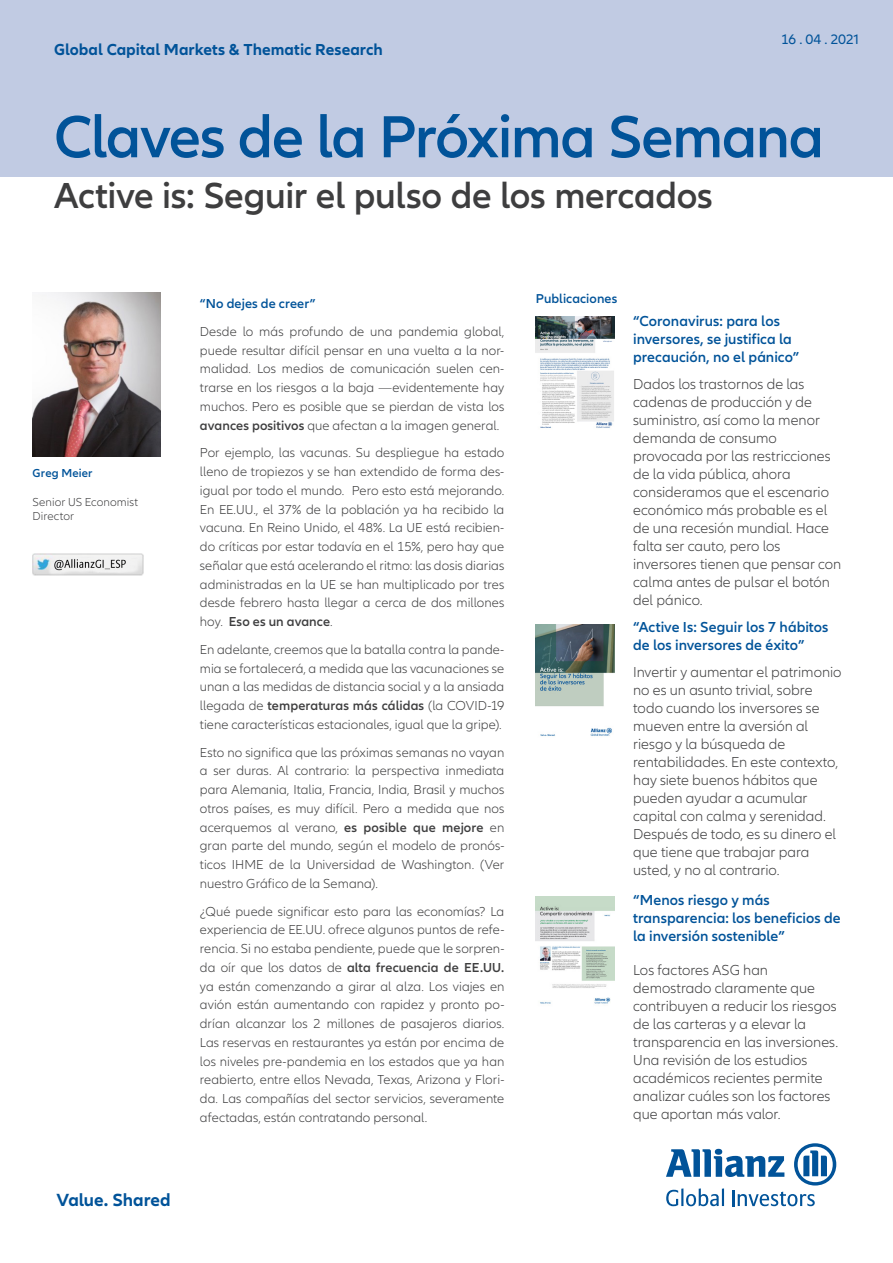
<style>
.page{position:relative;width:893px;height:1263px;background:#fff}
.page>*{position:absolute;margin:0;border:0;box-sizing:border-box;transform-origin:0 0}
.Headline_45pt{font:600 61.5px "Allianz Neo";letter-spacing:-.025em;color:#015399}
.Headline_45pt-2{font:600 37.5px "Allianz Neo";letter-spacing:-.005em;color:#3e3e3f}
.Value__Shared{font:700 18.3px "Allianz Neo";letter-spacing:-.005em;color:#015399}
.Pagina{font:700 16.5px "Allianz Neo";color:#015399}
.Copy_Highlight{font:300 15px/18px "Allianz Neo";color:#3e3e3f}
.Copy{font:300 15px/18px "Allianz Neo";color:#3e3e3f}
.Copy_Highlight-2{font:600 15px/18px "Allianz Neo";letter-spacing:.005em;color:#015399}
.Copy-2{font:600 15px/18px "Allianz Neo";letter-spacing:.005em;color:#015399}
.Date_11pt{font:14.25px "Allianz Neo";color:#015399}
.Presse{font:300 13.5px/18.8px "Allianz Neo";letter-spacing:.005em;color:#3e3e3f;text-align:justify}
.Presse-2{font:600 13.5px "Allianz Neo";letter-spacing:.01em;color:#015399}
.Copy_Highlight-3{font:600 13.35px "Allianz Neo";letter-spacing:.005em;color:#015399}
.Marginalia_8pt_BOLD{font:300 12px "Allianz Neo";letter-spacing:.005em;color:#3e3e3f}
.Marginalia_8pt_BOLD-2{font:600 12px "Allianz Neo";letter-spacing:.01em;color:#015399}
.s1{font-weight:600}
</style>
<div class="page">
<div style="left:0;top:0;width:893px;height:176px;background:#c1cbe3"></div>
<svg style="left:666px;top:1143px;width:170px;height:63px"></svg>
<img style="left:536px;top:896px;width:79px;height:108px">
<img style="left:536px;top:316px;width:79px;height:112px">
<img style="left:536px;top:625px;width:79px;height:111px">
<img style="left:33px;top:554px;width:110px;height:21px">
<img style="left:33px;top:293px;width:128px;height:163px">
<p class="Pagina" style="left:54px;top:40px;width:330px">Global Capital Markets &amp; Thematic Research</p>
<p class="Date_11pt" style="left:781px;top:32px;width:80px">16 . 04 . 2021</p>
<p class="Headline_45pt" style="left:54px;top:101px;width:772px">Claves de la Próxima Semana</p>
<p class="Headline_45pt-2" style="left:54px;top:174px;width:660px">Active is: Seguir el pulso de los mercados</p>
<p class="Marginalia_8pt_BOLD-2" style="left:33px;top:466px;width:61px">Greg Meier</p>
<p class="Marginalia_8pt_BOLD" style="left:33px;top:495px;width:107px">Senior US Economist</p>
<p class="Marginalia_8pt_BOLD" style="left:33px;top:510px;width:43px">Director</p>
<p class="Value__Shared" style="left:57px;top:1189px;width:116px">Value. Shared</p>
<p class="Presse-2" style="left:200px;top:296px;width:117px">“No dejes de creer”</p>
<p class="Presse" style="left:200px;top:322px;width:306px">Desde lo más profundo de una pandemia global, puede resultar difícil pensar en una vuelta a la nor&shy;malidad. Los medios de comunicación suelen cen&shy;trarse en los riesgos a la baja —evidentemente hay muchos. Pero es posible que se pierdan de vista los <span class="s1">avances positivos</span> que afectan a la imagen general.</p>
<p class="Presse" style="left:200px;top:444px;width:306px">Por ejemplo, las vacunas. Su despliegue ha estado lleno de tropiezos y se han extendido de forma des&shy;igual por todo el mundo. Pero esto está mejorando.<br>En EE.UU., el 37% de la población ya ha recibido la vacuna. En Reino Unido, el 48%. La UE está recibien&shy;do críticas por estar todavía en el 15%, pero hay que señalar que está acelerando el ritmo: las dosis diarias administradas en la UE se han multiplicado por tres desde febrero hasta llegar a cerca de dos millones hoy. <span class="s1">Eso es un avance</span>.</p>
<p class="Presse" style="left:200px;top:640px;width:306px">En adelante, creemos que la batalla contra la pande&shy;mia se fortalecerá, a medida que las vacunaciones se unan a las medidas de distancia social y a la ansiada llegada de <span class="s1">temperaturas más cálidas</span> (la COVID-19 tiene características estacionales, igual que la gripe).</p>
<p class="Presse" style="left:200px;top:743px;width:306px">Esto no significa que las próximas semanas no vayan a ser duras. Al contrario: la perspectiva inmediata para Alemania, Italia, Francia, India, Brasil y muchos otros países, es muy difícil. Pero a medida que nos acerquemos al verano, <span class="s1">es posible que mejore</span> en gran parte del mundo, según el modelo de pronós&shy;ticos IHME de la Universidad de Washington. (Ver nuestro Gráfico de la Semana).</p>
<p class="Presse" style="left:200px;top:902px;width:306px">¿Qué puede significar esto para las economías? La experiencia de EE.UU. ofrece algunos puntos de refe&shy;rencia. Si no estaba pendiente, puede que le sorpren&shy;da oír que los datos de <span class="s1">alta frecuencia de EE.UU. </span>ya están comenzando a girar al alza. Los viajes en avión están aumentando con rapidez y pronto po&shy;drían alcanzar los 2 millones de pasajeros diarios.<br>Las reservas en restaurantes ya están por encima de los niveles pre-pandemia en los estados que ya han reabierto, entre ellos Nevada, Texas, Arizona y Flori&shy;da. Las compañías del sector servicios, severamente afectadas, están contratando personal.</p>
<p class="Copy_Highlight-3" style="left:536px;top:291px;width:83px">Publicaciones</p>
<p class="Copy_Highlight-2" style="left:633px;top:312px;width:168px">“Coronavirus: para los inversores, se justifica la precaución, no el pánico”</p>
<p class="Copy_Highlight" style="left:633px;top:376px;width:210px">Dados los trastornos de las cadenas de producción y de suministro, así como la menor demanda de consumo provocada por las restricciones de la vida pública, ahora consideramos que el escenario económico más probable es el de una recesión mundial. Hace falta ser cauto, pero los inversores tienen que pensar con calma antes de pulsar el botón del pánico.</p>
<p class="Copy_Highlight-2" style="left:633px;top:618px;width:197px">“Active Is: Seguir los 7 hábitos de los inversores de éxito”</p>
<p class="Copy_Highlight" style="left:633px;top:664px;width:210px">Invertir y aumentar el patrimonio no es un asunto trivial, sobre todo cuando los inversores se mueven entre la aversión al riesgo y la búsqueda de rentabilidades. En este contexto, hay siete buenos hábitos que pueden ayudar a acumular capital con calma y serenidad.<br>Después de todo, es su dinero el que tiene que trabajar para usted, y no al contrario.</p>
<p class="Copy-2" style="left:633px;top:891px;width:209px">“Menos riesgo y más transparencia: los beneficios de la inversión sostenible”</p>
<p class="Copy" style="left:633px;top:961px;width:207px">Los factores ASG han demostrado claramente que contribuyen a reducir los riesgos de las carteras y a elevar la transparencia en las inversiones.<br>Una revisión de los estudios académicos recientes permite analizar cuáles son los factores que aportan más valor.</p>
</div>
